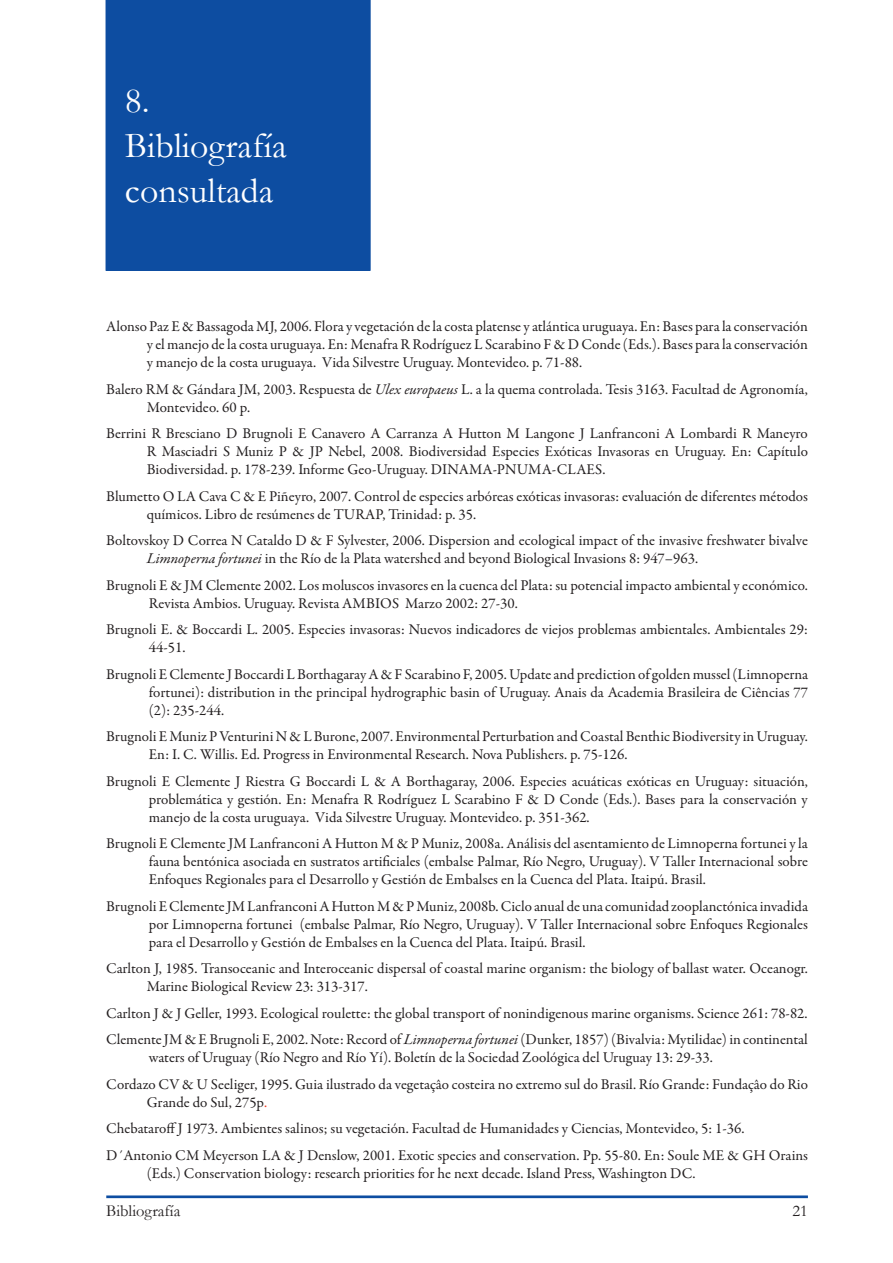
<style>
.page{position:relative;width:893px;height:1263px;background:#fff}
.page>*{position:absolute;margin:0;border:0;box-sizing:border-box;transform-origin:0 0}
.t1{font:36px/45px "Garamond";color:#fff}
.t2{font:16.5px "Garamond";color:#231f20}
.t3{font:15px/18px "Garamond Premr Pro";color:#231f20}
.s1{font-style:italic}
.s2{color:#ef3e23}
</style>
<div class="page">
<hr style="left:106px;top:1195px;width:702px;height:3px;background:#0d4da1">
<div style="left:106px;top:0;width:265px;height:271px;background:#0d4da1"></div>
<h1 class="t1" style="left:125px;top:77px;width:163px">8.<br>Bibliografía consultada</h1>
<p class="t3" style="left:147px;top:318px;width:663px;text-align:justify;text-indent:-40px">Alonso Paz E &amp; Bassagoda MJ, 2006. Flora y vegetación de la costa platense y atlántica uruguaya. En: Bases para la conservación y el manejo de la costa uruguaya. En: Menafra R Rodríguez L Scarabino F &amp; D Conde (Eds.). Bases para la conservación y manejo de la costa uruguaya. Vida Silvestre Uruguay. Montevideo. p. 71-88.</p>
<p class="t3" style="left:147px;top:380px;width:663px;text-indent:-41px">Balero RM &amp; Gándara JM, 2003. Respuesta de <span class="s1">Ulex europaeus</span> L. a la quema controlada. Tesis 3163. Facultad de Agronomía,<br>Montevideo. 60 p.</p>
<p class="t3" style="left:147px;top:425px;width:663px;text-align:justify;text-indent:-40px">Berrini R Bresciano D Brugnoli E Canavero A Carranza A Hutton M Langone J Lanfranconi A Lombardi R Maneyro R Masciadri S Muniz P &amp; JP Nebel, 2008. Biodiversidad Especies Exóticas Invasoras en Uruguay. En: Capítulo Biodiversidad. p. 178-239. Informe Geo-Uruguay. DINAMA-PNUMA-CLAES.</p>
<p class="t3" style="left:147px;top:487px;width:663px;text-indent:-40px">Blumetto O LA Cava C &amp; E Piñeyro, 2007. Control de especies arbóreas exóticas invasoras: evaluación de diferentes métodos químicos. Libro de resúmenes de TURAP, Trinidad: p. 35.</p>
<p class="t3" style="left:147px;top:532px;width:663px;text-indent:-40px">Boltovskoy D Correa N Cataldo D &amp; F Sylvester, 2006. Dispersion and ecological impact of the invasive freshwater bivalve<br><span class="s1">Limnoperna fortunei</span> in the Río de la Plata watershed and beyond Biological Invasions 8: 947–963.</p>
<p class="t3" style="left:149px;top:576px;width:661px;text-indent:-43px">Brugnoli E &amp; JM Clemente 2002. Los moluscos invasores en la cuenca del Plata: su potencial impacto ambiental y económico.<br>Revista Ambios. Uruguay. Revista AMBIOS Marzo 2002: 27-30.</p>
<p class="t3" style="left:149px;top:621px;width:661px;text-indent:-43px">Brugnoli E. &amp; Boccardi L. 2005. Especies invasoras: Nuevos indicadores de viejos problemas ambientales. Ambientales 29:<br>44-51.</p>
<p class="t3" style="left:149px;top:665px;width:661px;text-align:justify;text-indent:-43px">Brugnoli E Clemente J Boccardi L Borthagaray A &amp; F Scarabino F, 2005. Update and prediction of golden mussel (Limnoperna fortunei): distribution in the principal hydrographic basin of Uruguay. Anais da Academia Brasileira de Ciências 77 (2): 235-244.</p>
<p class="t3" style="left:149px;top:728px;width:661px;text-indent:-43px">Brugnoli E Muniz P Venturini N &amp; L Burone, 2007. Environmental Perturbation and Coastal Benthic Biodiversity in Uruguay.<br>En: I. C. Willis. Ed. Progress in Environmental Research. Nova Publishers. p. 75-126.</p>
<p class="t3" style="left:149px;top:772px;width:661px;text-align:justify;text-indent:-43px">Brugnoli E Clemente J Riestra G Boccardi L &amp; A Borthagaray, 2006. Especies acuáticas exóticas en Uruguay: situación, problemática y gestión. En: Menafra R Rodríguez L Scarabino F &amp; D Conde (Eds.). Bases para la conservación y manejo de la costa uruguaya. Vida Silvestre Uruguay. Montevideo. p. 351-362.</p>
<p class="t3" style="left:149px;top:835px;width:661px;text-align:justify;text-indent:-43px">Brugnoli E Clemente JM Lanfranconi A Hutton M &amp; P Muniz, 2008a. Análisis del asentamiento de Limnoperna fortunei y la fauna bentónica asociada en sustratos artificiales (embalse Palmar, Río Negro, Uruguay). V Taller Internacional sobre Enfoques Regionales para el Desarrollo y Gestión de Embalses en la Cuenca del Plata. Itaipú. Brasil.</p>
<p class="t3" style="left:149px;top:897px;width:661px;text-align:justify;text-indent:-43px">Brugnoli E Clemente JM Lanfranconi A Hutton M &amp; P Muniz, 2008b. Ciclo anual de una comunidad zooplanctónica invadida por Limnoperna fortunei (embalse Palmar, Río Negro, Uruguay). V Taller Internacional sobre Enfoques Regionales para el Desarrollo y Gestión de Embalses en la Cuenca del Plata. Itaipú. Brasil.</p>
<p class="t3" style="left:147px;top:960px;width:663px;text-indent:-40px">Carlton J, 1985. Transoceanic and Interoceanic dispersal of coastal marine organism: the biology of ballast water. Oceanogr.<br>Marine Biological Review 23: 313-317.</p>
<p class="t3" style="left:106px;top:1000px;width:703px;line-height:26.5px">Carlton J &amp; J Geller, 1993. Ecological roulette: the global transport of nonindigenous marine organisms. Science 261: 78-82.<br>Clemente JM &amp; E Brugnoli E, 2002. Note: Record of <span class="s1">Limnoperna fortunei</span> (Dunker, 1857) (Bivalvia: Mytilidae) in continental</p>
<p class="t3" style="left:106px;top:1044px;width:703px;line-height:26.5px;text-indent:43px">waters of Uruguay (Río Negro and Río Yí). Boletín de la Sociedad Zoológica del Uruguay 13: 29-33.<br>Cordazo CV &amp; U Seeliger, 1995. Guia ilustrado da vegetaçâo costeira no extremo sul do Brasil. Río Grande: Fundaçâo do Rio</p>
<p class="t3" style="left:106px;top:1089px;width:703px;line-height:26.5px;text-indent:40px">Grande do Sul, 275p<span class="s2">.<br></span>Chebataroff J 1973. Ambientes salinos; su vegetación. Facultad de Humanidades y Ciencias, Montevideo, 5: 1-36.<br>D´Antonio CM Meyerson LA &amp; J Denslow, 2001. Exotic species and conservation. Pp. 55-80. En: Soule ME &amp; GH Orains</p>
<p class="t3" style="left:147px;top:1164px;width:550px">(Eds.) Conservation biology: research priorities for he next decade. Island Press, Washington DC.</p>
<p class="t2" style="left:106px;top:1200px;width:76px">Bibliografía</p>
<p class="t2" style="left:792px;top:1200px;width:17px">21</p>
</div>
